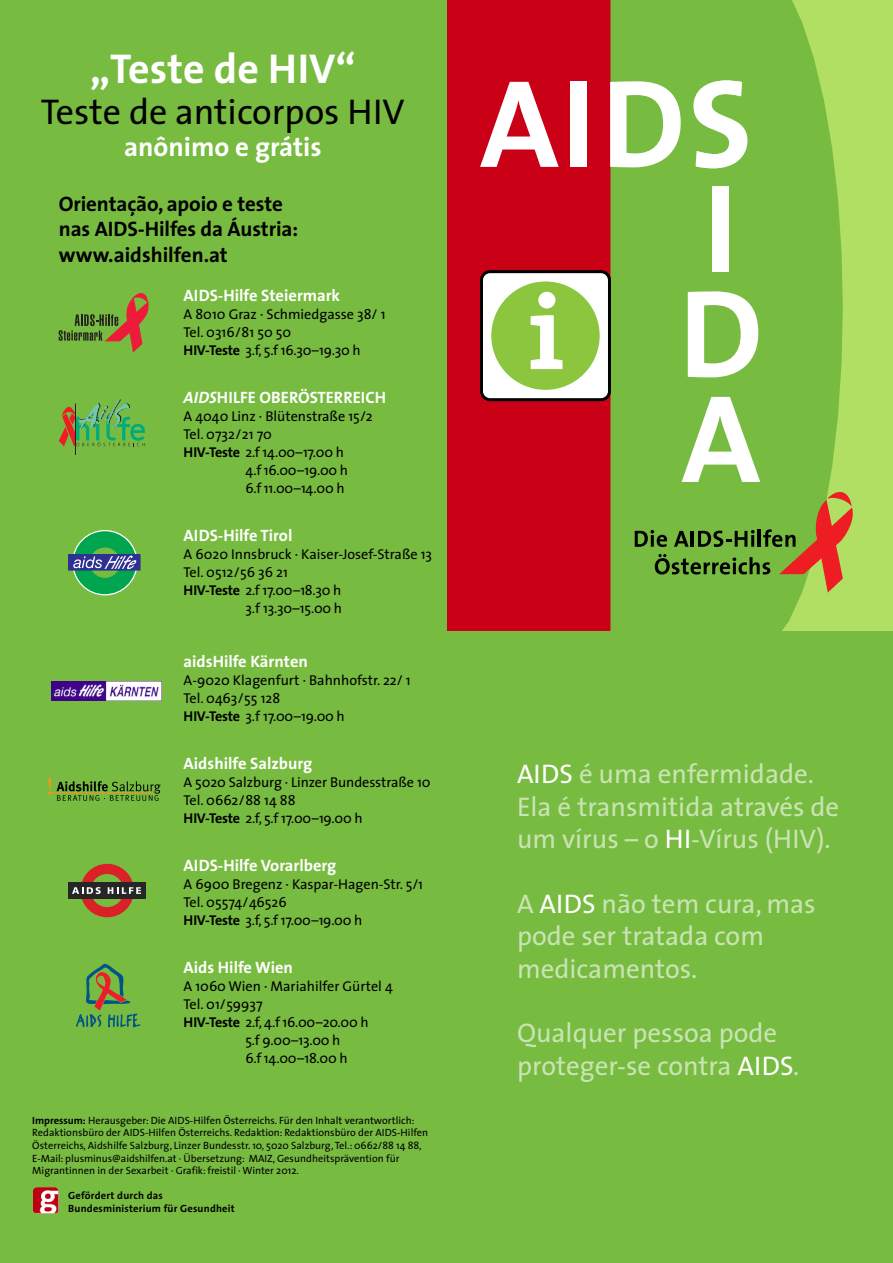
<style>
.page{position:relative;width:893px;height:1263px;background:#fff}
.page>*{position:absolute;margin:0;border:0;box-sizing:border-box;transform-origin:0 0}
.t1{font:700 126px/105px "The Sans";color:#fff}
.t2{font:700 108px "The Serif";color:#fff}
.t3{font:700 42px "The Sans";color:#fff}
.t4{font:36px "The Sans";color:#000}
.t5{font:27px/32.4px "The Sans";color:#c9e4b3}
.t6{font:700 27px "The Sans";color:#fff}
.t7{font:700 21px/25.2px "The Sans";letter-spacing:-.005em;color:#000}
.t8{font:700 16.5px "The Sans";color:#fff}
.t9{font:14.25px/18px "The Sans";color:#000}
.t10{font:10.5px/12.6px "The Sans";color:#000}
.t11{font:700 10.5px/12.6px "The Sans";letter-spacing:.02em;color:#000}
.s1{font-weight:700}
.s2{font-style:italic}
.s3{color:#fff}
</style>
<div class="page">
<div style="left:446px;top:0;width:447px;height:631px;background:#b1df64"></div>
<div style="left:446px;top:0;width:165px;height:631px;background:#ca0016"></div>
<div style="left:610px;top:0;width:233px;height:631px;background:#78bb41"></div>
<div style="left:0;top:0;width:446px;height:631px;background:#78bb41"></div>
<div style="left:0;top:631px;width:446px;height:632px;background:#78bb41"></div>
<div style="left:446px;top:631px;width:447px;height:632px;background:#78bb41"></div>
<svg style="left:635px;top:491px;width:218px;height:101px;background:#7f9c3b"></svg>
<div style="left:481px;top:272px;width:128px;height:128px;background:#fff;border-radius:9px"></div>
<div style="left:480px;top:270px;width:131px;height:131px;border:3px solid #000;border-radius:9px"></div>
<div style="left:491px;top:281px;width:109px;height:109px;background:#8bc63e;border-radius:50%"></div>
<div style="left:69px;top:555px;width:71px;height:15px;background:#2e3092"></div>
<div style="left:68px;top:554px;width:72px;height:16px;border:1px solid #2e3092"></div>
<svg style="left:73px;top:531px;width:64px;height:63px"></svg>
<div style="left:80px;top:864px;width:54px;height:53px;border:10px solid #db2128;border-radius:50%"></div>
<div style="left:68px;top:882px;width:77px;height:17px;background:#262626"></div>
<svg style="left:72px;top:887px;width:29px;height:7px"></svg>
<svg style="left:108px;top:887px;width:33px;height:7px"></svg>
<svg style="left:76px;top:963px;width:65px;height:65px"></svg>
<svg style="left:57px;top:781px;width:104px;height:20px"></svg>
<hr style="left:50px;top:792px;width:103px;height:1px;background:#f7931d">
<svg style="left:48px;top:778px;width:3px;height:16px"></svg>
<img style="left:51px;top:681px;width:110px;height:20px">
<hr style="left:75px;top:404px;width:1px;height:51px;background:#231f20">
<img style="left:94px;top:400px;width:36px;height:7px">
<svg style="left:59px;top:407px;width:86px;height:39px"></svg>
<svg style="left:59px;top:293px;width:89px;height:59px"></svg>
<img style="left:33px;top:1187px;width:26px;height:26px;border-radius:4px">
<h3 class="t3" style="left:90px;top:52px;width:267px">„Teste de HIV“</h3>
<h3 class="t4" style="left:41px;top:98px;width:366px">Teste de anticorpos HIV</h3>
<h3 class="t6" style="left:124px;top:136px;width:199px">anônimo e grátis</h3>
<h3 class="t7" style="left:59px;top:194px;width:241px">Orientação, apoio e teste nas AIDS-Hilfes da Áustria: www.aidshilfen.at</h3>
<p class="t8" style="left:184px;top:289px;width:158px">AIDS-Hilfe Steiermark</p>
<p class="t9" style="left:184px;top:307px;width:203px">A 8010 Graz · Schmiedgasse 38/ 1<br>Tel. 0316/81 50 50<br><span class="s1">HIV-Teste</span> 3.f, 5.f 16.30–19.30 h</p>
<p class="t8" style="left:184px;top:391px;width:204px"><span class="s2">AIDS</span>HILFE OBERÖSTERREICH</p>
<p class="t9" style="left:184px;top:409px;width:190px">A 4040 Linz · Blütenstraße 15/2</p>
<p class="t9" style="left:184px;top:427px;width:90px">Tel. 0732/21 70</p>
<p class="t9" style="left:184px;top:445px;width:162px"><span class="s1">HIV-Teste</span> 2.f 14.00–17.00 h</p>
<p class="t9" style="left:245px;top:463px;width:104px">4.f 16.00–19.00 h</p>
<p class="t9" style="left:245px;top:481px;width:101px">6.f 11.00–14.00 h</p>
<p class="t8" style="left:184px;top:529px;width:110px">AIDS-Hilfe Tirol</p>
<p class="t9" style="left:184px;top:547px;width:250px">A 6020 Innsbruck · Kaiser-Josef-Straße 13</p>
<p class="t9" style="left:184px;top:565px;width:106px">Tel. 0512/56 36 21</p>
<p class="t9" style="left:184px;top:583px;width:159px"><span class="s1">HIV-Teste</span> 2.f 17.00–18.30 h</p>
<p class="t9" style="left:245px;top:601px;width:98px">3.f 13.30–15.00 h</p>
<p class="t8" style="left:184px;top:655px;width:126px">aidsHilfe Kärnten</p>
<p class="t9" style="left:184px;top:673px;width:229px">A-9020 Klagenfurt · Bahnhofstr. 22/ 1<br>Tel. 0463/55 128<br><span class="s1">HIV-Teste</span> 3.f 17.00–19.00 h</p>
<p class="t8" style="left:184px;top:757px;width:130px">Aidshilfe Salzburg</p>
<p class="t9" style="left:184px;top:775px;width:248px">A 5020 Salzburg · Linzer Bundesstraße 10<br>Tel. 0662/88 14 88<br><span class="s1">HIV-Teste</span> 2.f, 5.f 17.00–19.00 h</p>
<p class="t8" style="left:184px;top:859px;width:154px">AIDS-Hilfe Vorarlberg</p>
<p class="t9" style="left:184px;top:877px;width:241px">A 6900 Bregenz · Kaspar-Hagen-Str. 5/1<br>Tel. 05574/46526<br><span class="s1">HIV-Teste</span> 3.f, 5.f 17.00–19.00 h</p>
<p class="t8" style="left:184px;top:961px;width:111px">Aids Hilfe Wien</p>
<p class="t9" style="left:184px;top:979px;width:211px">A 1060 Wien · Mariahilfer Gürtel 4</p>
<p class="t9" style="left:184px;top:997px;width:81px">Tel. 01/59937</p>
<p class="t9" style="left:184px;top:1015px;width:186px"><span class="s1">HIV-Teste</span> 2.f,4.f 16.00–20.00 h</p>
<p class="t9" style="left:245px;top:1033px;width:96px">5.f 9.00–13.00 h</p>
<p class="t9" style="left:245px;top:1051px;width:104px">6.f 14.00–18.00 h</p>
<p class="t10" style="left:32px;top:1115px;width:397px"><span class="s1">Impressum:</span> Herausgeber: Die AIDS-Hilfen Österreichs. Für den Inhalt verantwortlich:<br>Redaktionsbüro der AIDS-Hilfen Österreichs. Redaktion: Redaktionsbüro der AIDS-Hilfen Österreichs, Aidshilfe Salzburg, Linzer Bundesstr. 10, 5020 Salzburg, Tel.: 0662/88 14 88, E-Mail: plusminus@aidshilfen.at · Übersetzung: MAIZ, Gesundheitsprävention für Migrantinnen in der Sexarbeit · Grafik: freistil · Winter 2012.</p>
<p class="t11" style="left:68px;top:1190px;width:168px">Gefördert durch das<br>Bundesministerium für Gesundheit</p>
<h1 class="t1" style="left:679px;top:84px;width:86px;text-indent:-199px">AIDS<br>I<br>D<br>A</h1>
<h2 class="t2" style="left:528px;top:296px;width:38px">i</h2>
<h3 class="t5" style="left:517px;top:760px;width:324px"><span class="s3">AIDS</span> é uma enfermidade.<br>Ela é transmitida através de um vírus – o <span class="s3">HI</span>-Vírus (HIV).</h3>
<h3 class="t5" style="left:517px;top:890px;width:300px">A <span class="s3">AIDS</span> não tem cura, mas pode ser tratada com medicamentos.</h3>
<h3 class="t5" style="left:517px;top:1020px;width:284px">Qualquer pessoa pode proteger-se contra <span class="s3">AIDS</span>.</h3>
</div>
